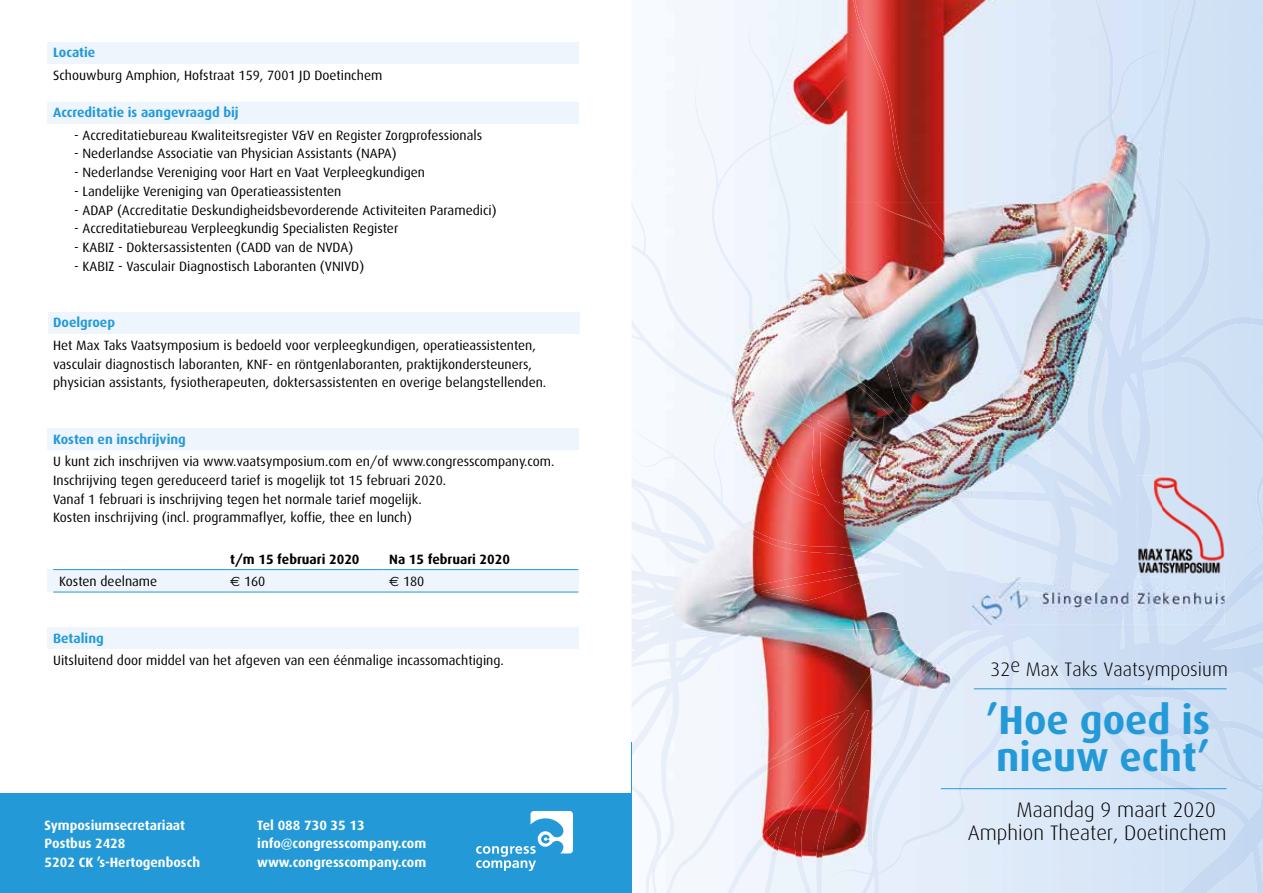
<style>
.page{position:relative;width:1263px;height:893px;background:#fff}
.page>*{position:absolute;margin:0;border:0;box-sizing:border-box;transform-origin:0 0}
.t1{font:700 40.5px/37.5px "Dax";color:#239ad7}
.t2{font:300 21px/22.5px "Dax";color:#000}
.t3{font:300 19.5px "Dax";color:#000}
.t4{font:13.5px/18.8px "Dax";color:#000}
.t5{font:700 13.5px/21px "Dax";color:#fff}
.t6{font:700 13.5px "Dax";color:#239ad7}
.t7{font:700 13.5px "Dax";color:#000}
.s1{font-family:"Euro Sans"}
</style>
<div class="page">
<div style="left:47px;top:43px;width:531px;height:21px;background:#eff5fc"></div>
<img style="left:1162px;top:674px;width:101px;height:219px">
<img style="left:1162px;top:0;width:101px;height:674px">
<img style="left:666px;top:0;width:390px;height:417px">
<img style="left:1056px;top:0;width:106px;height:635px">
<img style="left:950px;top:417px;width:159px;height:160px">
<img style="left:1109px;top:417px;width:53px;height:476px">
<img style="left:844px;top:796px;width:159px;height:52px">
<img style="left:631px;top:632px;width:212px;height:216px">
<img style="left:631px;top:848px;width:372px;height:45px">
<img style="left:749px;top:0;width:148px;height:149px">
<img style="left:666px;top:53px;width:32px;height:42px">
<img style="left:684px;top:94px;width:54px;height:587px">
<img style="left:897px;top:138px;width:53px;height:112px">
<img style="left:631px;top:152px;width:54px;height:452px">
<img style="left:737px;top:148px;width:54px;height:745px">
<img style="left:843px;top:148px;width:54px;height:648px">
<img style="left:790px;top:205px;width:54px;height:424px">
<img style="left:950px;top:242px;width:106px;height:122px">
<img style="left:897px;top:377px;width:53px;height:486px">
<img style="left:1003px;top:363px;width:53px;height:371px">
<img style="left:950px;top:434px;width:53px;height:393px">
<img style="left:790px;top:711px;width:54px;height:182px">
<img style="left:684px;top:787px;width:54px;height:106px">
<img style="left:1112px;top:740px;width:50px;height:42px">
<hr style="left:974px;top:688px;width:252px;height:1px;background:#239ad7">
<hr style="left:941px;top:788px;width:285px;height:1px;background:#239ad7">
<img style="left:1157px;top:577px;width:68px;height:48px">
<img style="left:1202px;top:600px;width:23px;height:25px">
<img style="left:972px;top:577px;width:185px;height:48px">
<img style="left:1153px;top:476px;width:73px;height:101px">
<img style="left:1137px;top:476px;width:16px;height:101px">
<div style="left:0;top:793px;width:631px;height:100px;background:#239ad7"></div>
<svg style="left:476px;top:811px;width:97px;height:60px"></svg>
<div style="left:47px;top:102px;width:531px;height:21px;background:#eff5fc"></div>
<div style="left:48px;top:313px;width:531px;height:21px;background:#eff5fc"></div>
<div style="left:47px;top:429px;width:531px;height:21px;background:#eff5fc"></div>
<div style="left:47px;top:570px;width:531px;height:22px;background:#eff5fc"></div>
<div style="left:47px;top:627px;width:531px;height:21px;background:#eff5fc"></div>
<hr style="left:53px;top:569px;width:171px;height:1px;background:#239ad7">
<hr style="left:224px;top:569px;width:159px;height:1px;background:#239ad7">
<hr style="left:383px;top:569px;width:195px;height:1px;background:#239ad7">
<hr style="left:53px;top:592px;width:171px;height:1px;background:#239ad7">
<hr style="left:224px;top:592px;width:159px;height:1px;background:#239ad7">
<hr style="left:383px;top:592px;width:195px;height:1px;background:#239ad7">
<p class="t6" style="left:53px;top:45px;width:44px">Locatie</p>
<p class="t4" style="left:53px;top:66px;width:331px">Schouwburg Amphion, Hofstraat 159, 7001 JD Doetinchem</p>
<p class="t6" style="left:53px;top:105px;width:187px">Accreditatie is aangevraagd bij</p>
<p class="t4" style="left:74px;top:126px;width:410px">- Accreditatiebureau Kwaliteitsregister V&amp;V en Register Zorgprofessionals</p>
<p class="t4" style="left:74px;top:145px;width:324px">- Nederlandse Associatie van Physician Assistants (NAPA)</p>
<p class="t4" style="left:74px;top:163px;width:352px">- Nederlandse Vereniging voor Hart en Vaat Verpleegkundigen</p>
<p class="t4" style="left:74px;top:182px;width:269px">- Landelijke Vereniging van Operatieassistenten</p>
<p class="t4" style="left:74px;top:201px;width:424px">- ADAP (Accreditatie Deskundigheidsbevorderende Activiteiten Paramedici)</p>
<p class="t4" style="left:74px;top:220px;width:326px">- Accreditatiebureau Verpleegkundig Specialisten Register</p>
<p class="t4" style="left:74px;top:238px;width:281px">- KABIZ - Doktersassistenten (CADD van de NVDA)</p>
<p class="t4" style="left:74px;top:257px;width:292px">- KABIZ - Vasculair Diagnostisch Laboranten (VNIVD)</p>
<p class="t6" style="left:53px;top:315px;width:63px">Doelgroep</p>
<p class="t4" style="left:53px;top:336px;width:495px">Het Max Taks Vaatsymposium is bedoeld voor verpleegkundigen, operatieassistenten, vasculair diagnostisch laboranten, KNF- en röntgenlaboranten, praktijkondersteuners, physician assistants, fysiotherapeuten, doktersassistenten en overige belangstellenden.</p>
<p class="t6" style="left:53px;top:431px;width:134px">Kosten en inschrijving</p>
<p class="t4" style="left:53px;top:452px;width:503px">U kunt zich inschrijven via www.vaatsymposium.com en/of www.congresscompany.com.<br>Inschrijving tegen gereduceerd tarief is mogelijk tot 15 februari 2020.<br>Vanaf 1 februari is inschrijving tegen het normale tarief mogelijk.<br>Kosten inschrijving (incl. programmaflyer, koffie, thee en lunch)</p>
<p class="t7" style="left:230px;top:551px;width:131px">t/m 15 februari 2020</p>
<p class="t7" style="left:389px;top:551px;width:122px">Na 15 februari 2020</p>
<p class="t4" style="left:59px;top:572px;width:100px">Kosten deelname</p>
<p class="t4" style="left:230px;top:572px;width:37px"><span class="s1">€</span> 160</p>
<p class="t4" style="left:389px;top:572px;width:37px"><span class="s1">€</span> 180</p>
<p class="t6" style="left:53px;top:630px;width:52px">Betaling</p>
<p class="t4" style="left:53px;top:651px;width:452px">Uitsluitend door middel van het afgeven van een éénmalige incassomachtiging.</p>
<p class="t5" style="left:45px;top:815px;width:142px">Symposiumsecretariaat</p>
<p class="t5" style="left:257px;top:815px;width:109px">Tel 088 730 35 13</p>
<p class="t5" style="left:45px;top:833px;width:82px">Postbus 2428</p>
<p class="t5" style="left:257px;top:833px;width:170px">info@congresscompany.com</p>
<p class="t5" style="left:45px;top:852px;width:157px">5202 CK ’s-Hertogenbosch</p>
<p class="t5" style="left:257px;top:852px;width:171px">www.congresscompany.com</p>
<p class="t5" style="left:56px;top:817px;width:83px">Postbus 2428</p>
<p class="t5" style="left:242px;top:817px;width:174px">info@congresscompany.com www.congresscompany.com</p>
<h3 class="t3" style="left:990px;top:659px;width:239px">32e Max Taks Vaatsymposium</h3>
<h1 class="t1" style="left:986px;top:701px;width:226px">’Hoe goed is nieuw echt’</h1>
<h2 class="t2" style="left:968px;top:799px;width:260px;text-indent:49px">Maandag 9 maart 2020<br>Amphion Theater, Doetinchem</h2>
</div>
